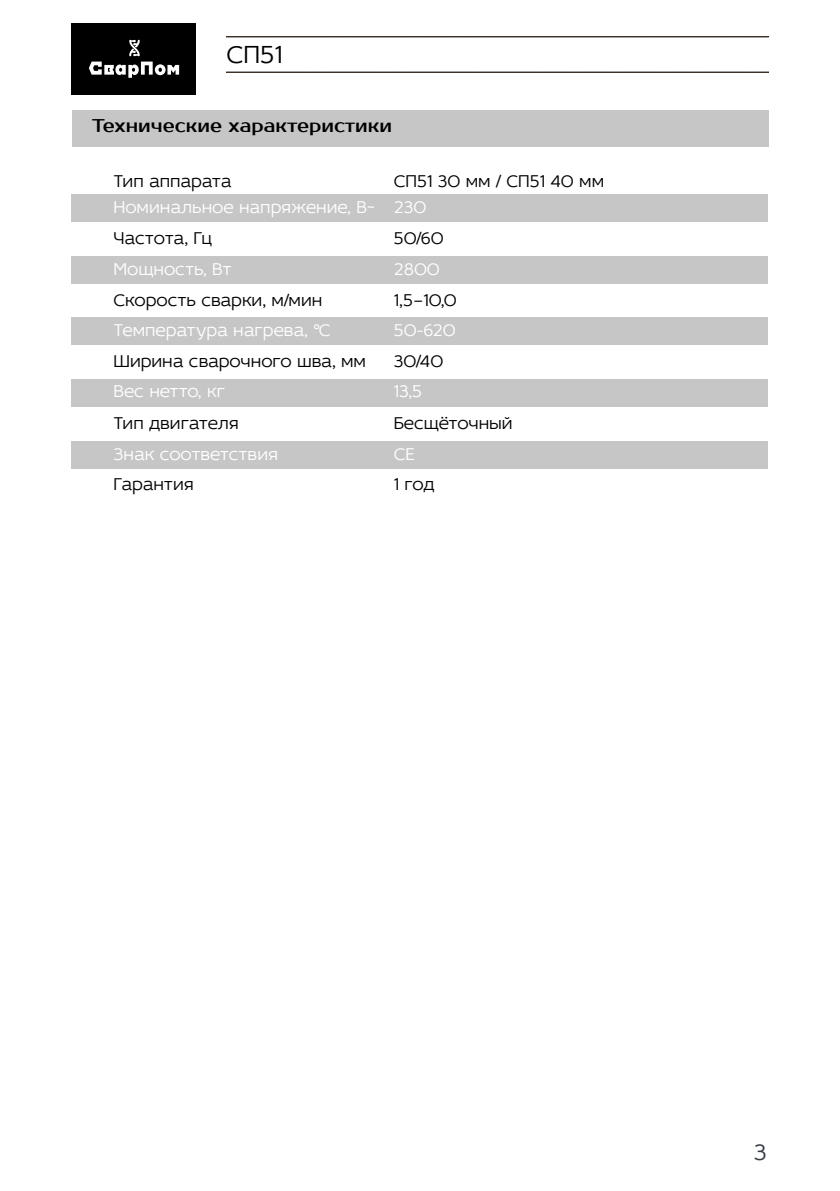
<style>
.page{position:relative;width:840px;height:1191px;background:#fff}
.page>*{position:absolute;margin:0;border:0;box-sizing:border-box;transform-origin:0 0}
.t1{font:300 26px "Idealist Sans";color:#000}
.t2{font:300 24px "Idealist Sans";color:#363b46}
.t3{font:300 18px "Idealist Sans";color:#000}
.t4{font:300 18px "Idealist Sans";color:#fff}
.t5{font:18px "Prosto";color:#000}
.t6{font:300 18px "Idealist Sans";letter-spacing:-.02em;color:#000}
</style>
<div class="page">
<img style="left:226px;top:36px;width:542px;height:37px">
<div style="left:72px;top:23px;width:124px;height:71px;background:#000"></div>
<svg style="left:129px;top:40px;width:11px;height:16px"></svg>
<svg style="left:89px;top:62px;width:90px;height:16px"></svg>
<div style="left:72px;top:111px;width:696px;height:36px;background:#c6c6c6"></div>
<div style="left:72px;top:194px;width:695px;height:27px;background:#c6c6c6"></div>
<div style="left:72px;top:256px;width:695px;height:27px;background:#c6c6c6"></div>
<div style="left:72px;top:317px;width:695px;height:28px;background:#c6c6c6"></div>
<div style="left:72px;top:379px;width:695px;height:28px;background:#c6c6c6"></div>
<div style="left:72px;top:441px;width:695px;height:28px;background:#c6c6c6"></div>
<h1 class="t1" style="left:226px;top:36px;width:57px">СП51</h1>
<p class="t5" style="left:92px;top:115px;width:301px">Технические характеристики</p>
<p class="t3" style="left:113px;top:169px;width:119px">Тип аппарата</p>
<p class="t3" style="left:393px;top:169px;width:212px">СП51 30 мм / СП51 40 мм</p>
<p class="t4" style="left:113px;top:195px;width:314px">Номинальное напряжение, В~ 230</p>
<p class="t6" style="left:113px;top:226px;width:100px">Частота, Гц</p>
<p class="t3" style="left:393px;top:226px;width:52px">50/60</p>
<p class="t4" style="left:113px;top:256px;width:119px">Мощность, Вт</p>
<p class="t4" style="left:393px;top:256px;width:48px">2800</p>
<p class="t3" style="left:113px;top:288px;width:210px">Скорость сварки, м/мин</p>
<p class="t3" style="left:393px;top:288px;width:64px">1,5–10,0</p>
<p class="t4" style="left:113px;top:318px;width:218px">Температура нагрева, °С</p>
<p class="t4" style="left:393px;top:318px;width:63px">50-620</p>
<p class="t3" style="left:113px;top:349px;width:254px">Ширина сварочного шва, мм</p>
<p class="t3" style="left:393px;top:349px;width:51px">30/40</p>
<p class="t4" style="left:113px;top:379px;width:113px">Вес нетто, кг</p>
<p class="t4" style="left:393px;top:379px;width:30px">13,5</p>
<p class="t3" style="left:113px;top:411px;width:127px">Тип двигателя</p>
<p class="t3" style="left:393px;top:411px;width:120px">Бесщёточный</p>
<p class="t4" style="left:113px;top:441px;width:166px">Знак соответствия</p>
<p class="t4" style="left:393px;top:441px;width:23px">СЕ</p>
<p class="t3" style="left:113px;top:472px;width:82px">Гарантия</p>
<p class="t3" style="left:393px;top:472px;width:42px">1 год</p>
<h2 class="t2" style="left:753px;top:1136px;width:15px">3</h2>
</div>
